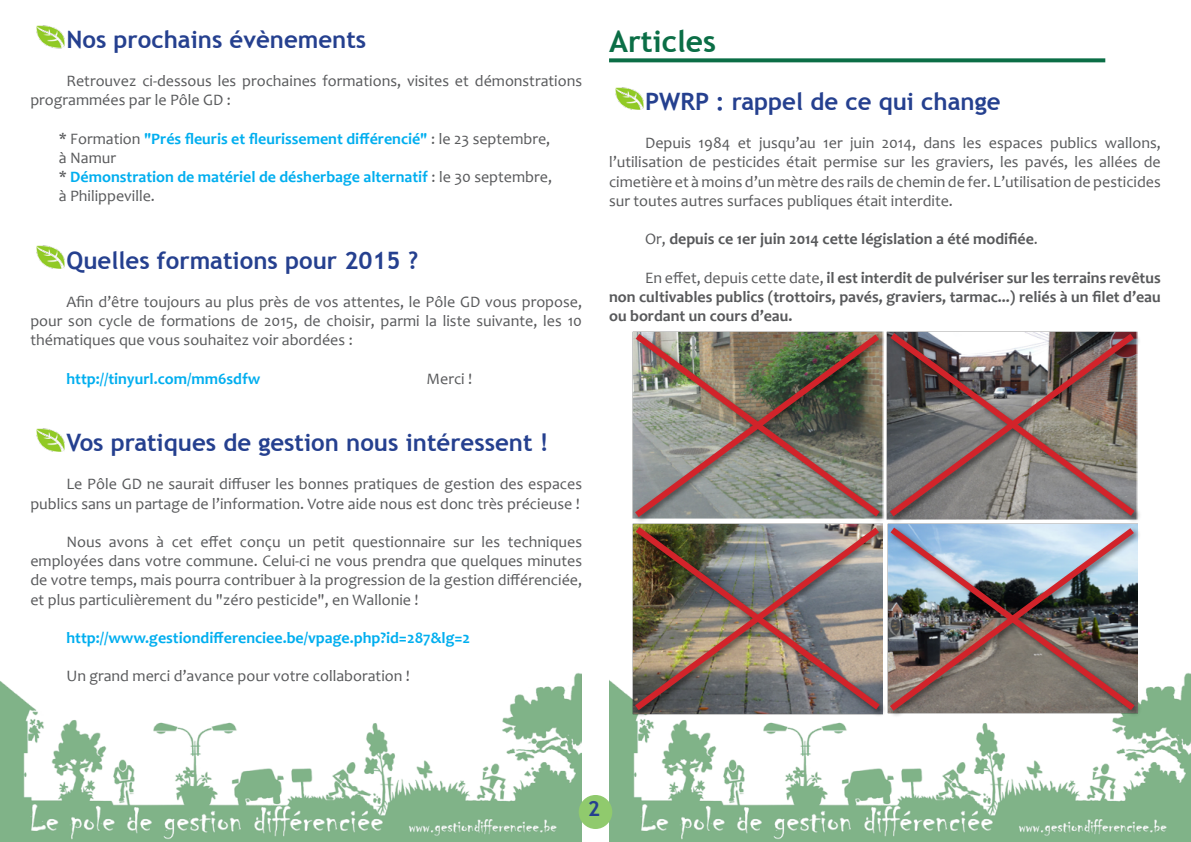
<style>
.page{position:relative;width:1191px;height:842px;background:#fff}
.page>*{position:absolute;margin:0;border:0;box-sizing:border-box;transform-origin:0 0}
.t1{font:700 30px "Trebuchet MS";color:#0b6e46}
.t2{font:700 24px "Trebuchet MS";color:#25408f}
.t3{font:700 21px "Trebuchet MS";color:#25408f}
.t4{font:16px/19.2px "Candara";color:#58595b;text-align:justify}
.t5{font:700 16px/19.2px "Candara";color:#00aeef}
.t6{font:700 16px/19.2px "Candara";color:#58595b;text-align:justify}
.s1{font-weight:400;color:#58595b}
.s2{font-weight:400}
</style>
<div class="page">
<img style="left:0;top:673px;width:582px;height:169px">
<img style="left:609px;top:673px;width:582px;height:169px">
<div style="left:578px;top:795px;width:34px;height:34px;background:#90ca6d;border-radius:50%"></div>
<img style="left:615px;top:87px;width:28px;height:23px">
<svg style="left:609px;top:58px;width:496px;height:4px;background:#217b56"></svg>
<img style="left:632px;top:331px;width:251px;height:190px">
<img style="left:883px;top:331px;width:257px;height:191px">
<img style="left:628px;top:521px;width:257px;height:195px">
<img style="left:883px;top:522px;width:257px;height:195px">
<img style="left:37px;top:26px;width:28px;height:22px">
<img style="left:37px;top:246px;width:28px;height:22px">
<img style="left:37px;top:429px;width:28px;height:22px">
<h2 class="t2" style="left:66px;top:24px;width:301px">Nos prochains évènements</h2>
<p class="t4" style="left:30px;top:71px;width:553px;text-indent:36px">Retrouvez ci-dessous les prochaines formations, visites et démonstrations programmées par le Pôle GD :</p>
<p class="t5" style="left:59px;top:129px;width:495px"><span class="s1">* Formation</span> "Prés fleuris et fleurissement différencié" <span class="s1">: le 23 septembre, à Namur<br>*</span> Démonstration de matériel de désherbage alternatif <span class="s1">: le 30 septembre, à Philippeville.</span></p>
<h2 class="t2" style="left:66px;top:245px;width:353px">Quelles formations pour 2015 ?</h2>
<p class="t4" style="left:30px;top:292px;width:553px;text-indent:36px">Afin d’être toujours au plus près de vos attentes, le Pôle GD vous propose, pour son cycle de formations de 2015, de choisir, parmi la liste suivante, les 10 thématiques que vous souhaitez voir abordées :</p>
<p class="t5" style="left:66px;top:369px;width:195px">http://tinyurl.com/mm6sdfw</p>
<p class="t4" style="left:426px;top:369px;width:47px">Merci !</p>
<h2 class="t2" style="left:66px;top:427px;width:484px">Vos pratiques de gestion nous intéressent !</h2>
<p class="t4" style="left:30px;top:475px;width:553px;text-align:right">Le Pôle GD ne saurait diffuser les bonnes pratiques de gestion des espaces publics sans un partage de l’information. Votre aide nous est donc très précieuse !</p>
<p class="t4" style="left:30px;top:532px;width:553px;text-indent:36px">Nous avons à cet effet conçu un petit questionnaire sur les techniques employées dans votre commune. Celui-ci ne vous prendra que quelques minutes de votre temps, mais pourra contribuer à la progression de la gestion différenciée, et plus particulièrement du "zéro pesticide", en Wallonie !</p>
<p class="t5" style="left:66px;top:628px;width:405px">http://www.gestiondifferenciee.be/vpage.php?id=287&amp;lg=2</p>
<p class="t4" style="left:66px;top:667px;width:345px">Un grand merci d’avance pour votre collaboration !</p>
<h1 class="t1" style="left:609px;top:23px;width:109px">Articles</h1>
<h2 class="t2" style="left:645px;top:86px;width:357px">PWRP : rappel de ce qui change</h2>
<p class="t4" style="left:609px;top:133px;width:553px;text-indent:36px">Depuis 1984 et jusqu’au 1er juin 2014, dans les espaces publics wallons, l’utilisation de pesticides était permise sur les graviers, les pavés, les allées de cimetière et à moins d’un mètre des rails de chemin de fer. L’utilisation de pesticides sur toutes autres surfaces publiques était interdite.</p>
<p class="t6" style="left:645px;top:229px;width:394px"><span class="s2">Or,</span> depuis ce 1er juin 2014 cette législation a été modifiée<span class="s2">.</span></p>
<p class="t6" style="left:609px;top:268px;width:553px;text-indent:36px"><span class="s2">En effet, depuis cette date,</span> il est interdit de pulvériser sur les terrains revêtus non cultivables publics (trottoirs, pavés, graviers, tarmac...) reliés à un filet d’eau ou bordant un cours d’eau.</p>
<h3 class="t3" style="left:587px;top:796px;width:14px">2</h3>
</div>
